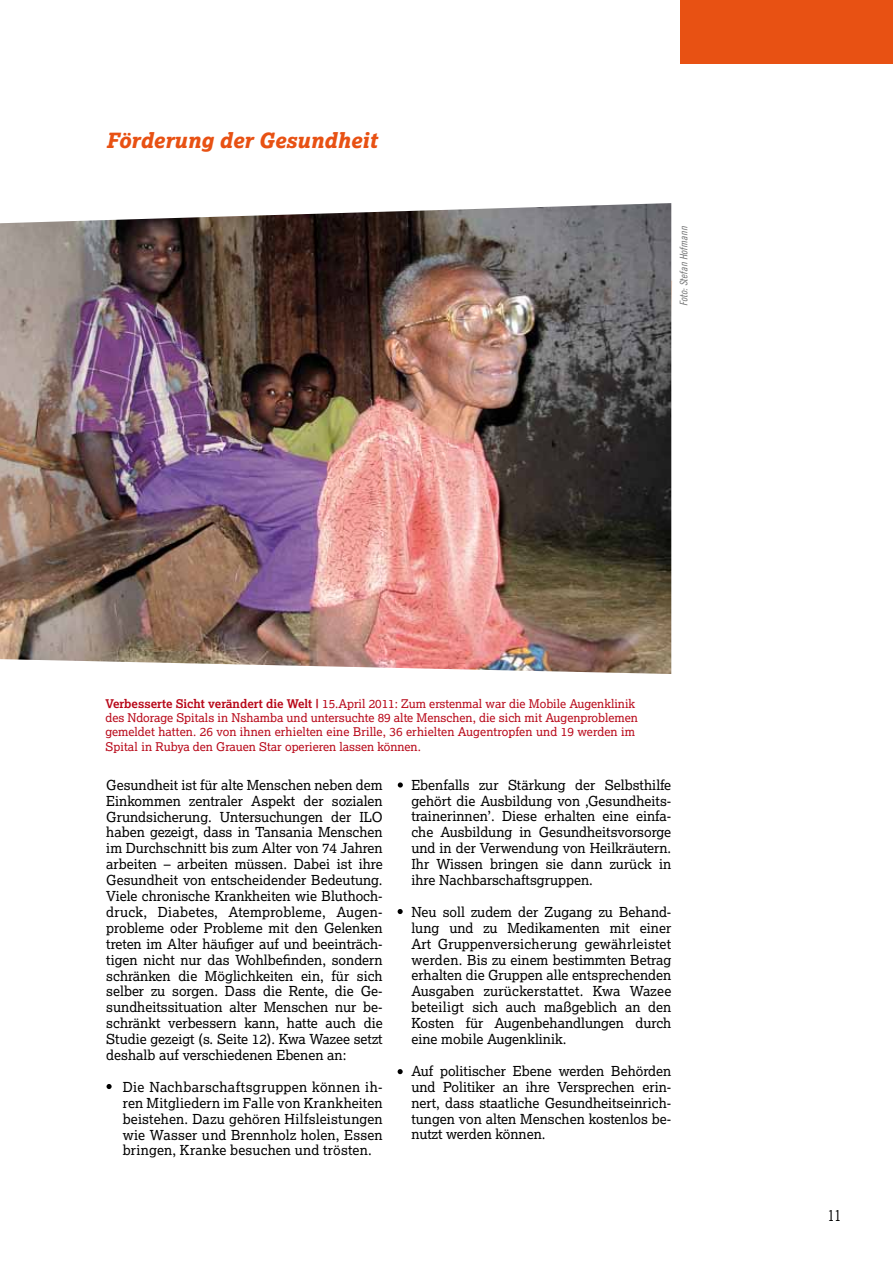
<style>
.page{position:relative;width:893px;height:1263px;background:#fff}
.page>*{position:absolute;margin:0;border:0;box-sizing:border-box;transform-origin:0 0}
.t1{font:italic 21px "Lexia X Bold";color:#e85113}
.t2{font:15px "Trade Gothic Cond Eighteen";color:#000}
.t3{font:13.8px/15.9px "Lexia";color:#000;text-align:justify}
.t4{font:12px/14.4px "Lexia";color:#b80718}
.t5{font:10.5px "Trade Gothic Cond Eighteen Obl";color:#707172}
.s1{font-weight:700}
</style>
<div class="page">
<div style="left:680px;top:0;width:213px;height:64px;background:#e85113"></div>
<svg style="left:398px;top:782px;width:5px;height:6px"></svg>
<svg style="left:398px;top:909px;width:5px;height:5px"></svg>
<svg style="left:398px;top:1069px;width:5px;height:5px"></svg>
<svg style="left:107px;top:1084px;width:5px;height:5px"></svg>
<img style="left:0;top:203px;width:671px;height:471px">
<h1 class="t1" style="left:106px;top:126px;width:272px">Förderung der Gesundheit</h1>
<p class="t5" style="left:678px;top:306px;width:81px;rotate:-90deg">Foto: Stefan Hofmann</p>
<p class="t4" style="left:105px;top:696px;width:534px"><span class="s1">Verbesserte Sicht verändert die Welt |</span> 15.April 2011: Zum erstenmal war die Mobile Augenklinik des Ndorage Spitals in Nshamba und untersuchte 89 alte Menschen, die sich mit Augenproblemen gemeldet hatten. 26 von ihnen erhielten eine Brille, 36 erhielten Augentropfen und 19 werden im Spital in Rubya den Grauen Star operieren lassen können.</p>
<p class="t3" style="left:106px;top:776px;width:278px">Gesundheit ist für alte Menschen neben dem Einkommen zentraler Aspekt der sozialen Grundsicherung. Untersuchungen der ILO haben gezeigt, dass in Tansania Menschen im Durchschnitt bis zum Alter von 74 Jahren arbeiten – arbeiten müssen. Dabei ist ihre Gesundheit von entscheidender Bedeutung.<br>Viele chronische Krankheiten wie Bluthoch&shy;druck, Diabetes, Atemprobleme, Augen&shy;probleme oder Probleme mit den Gelenken treten im Alter häufiger auf und beeinträch&shy;tigen nicht nur das Wohlbefinden, sondern schränken die Möglichkeiten ein, für sich selber zu sorgen. Dass die Rente, die Ge&shy;sundheitssituation alter Menschen nur be&shy;schränkt verbessern kann, hatte auch die Studie gezeigt (s. Seite 12). Kwa Wazee setzt deshalb auf verschiedenen Ebenen an:</p>
<p class="t3" style="left:123px;top:1078px;width:261px">Die Nachbarschaftsgruppen können ih&shy;ren Mitgliedern im Falle von Krankheiten beistehen. Dazu gehören Hilfsleistungen wie Wasser und Brennholz holen, Essen bringen, Kranke besuchen und trösten.</p>
<p class="t3" style="left:411px;top:776px;width:261px">Ebenfalls zur Stärkung der Selbsthilfe gehört die Ausbildung von ‚Gesundheits&shy;trainerinnen’. Diese erhalten eine einfa&shy;che Ausbildung in Gesundheitsvorsorge und in der Verwendung von Heilkräutern.<br>Ihr Wissen bringen sie dann zurück in ihre Nachbarschaftsgruppen.</p>
<p class="t3" style="left:411px;top:903px;width:261px">Neu soll zudem der Zugang zu Behand&shy;lung und zu Medikamenten mit einer Art Gruppenversicherung gewährleistet werden. Bis zu einem bestimmten Betrag erhalten die Gruppen alle entsprechenden Ausgaben zurückerstattet. Kwa Wazee beteiligt sich auch maßgeblich an den Kosten für Augenbehandlungen durch eine mobile Augenklinik.</p>
<p class="t3" style="left:411px;top:1062px;width:261px">Auf politischer Ebene werden Behörden und Politiker an ihre Versprechen erin&shy;nert, dass staatliche Gesundheitseinrich&shy;tungen von alten Menschen kostenlos be&shy;nutzt werden können.</p>
<p class="t2" style="left:828px;top:1206px;width:15px">11</p>
</div>
